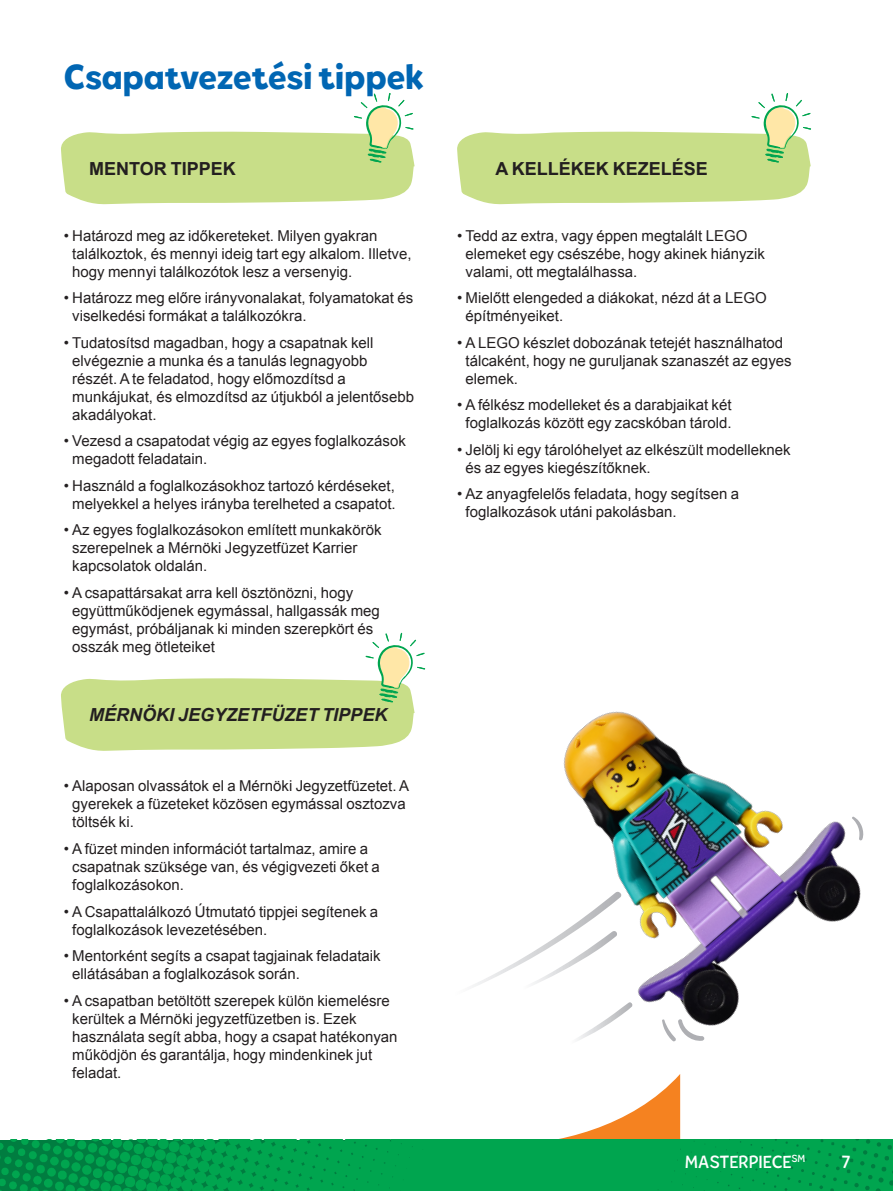
<style>
.page{position:relative;width:893px;height:1191px;background:#fff}
.page>*{position:absolute;margin:0;border:0;box-sizing:border-box;transform-origin:0 0}
.Header_24{font:800 36px "Tobi Pro";color:#0166b3}
.Subheader_12{font:700 18px "Arial";color:#231f20}
.Subheader_12-2{font:italic 700 18px "Arial";color:#231f20}
.t1{font:500 18px "Tobi Pro";color:#fff}
.t2{font:15px/18px "Arial";color:#231f20}
</style>
<div class="page">
<svg style="left:559px;top:1085px;width:121px;height:54px"></svg>
<img style="left:0;top:1139px;width:507px;height:52px">
<div style="left:507px;top:1139px;width:386px;height:52px;background:#00a54f"></div>
<img style="left:473px;top:711px;width:391px;height:374px">
<svg style="left:61px;top:632px;width:365px;height:119px"></svg>
<svg style="left:457px;top:93px;width:354px;height:112px"></svg>
<svg style="left:61px;top:93px;width:354px;height:112px"></svg>
<p class="Header_24" style="left:64px;top:53px;width:361px">Csapatvezetési tippek</p>
<p class="Subheader_12" style="left:89px;top:156px;width:148px">MENTOR TIPPEK</p>
<p class="t2" style="left:72px;top:226px;width:341px;text-indent:-9px">• Határozd meg az időkereteket. Milyen gyakran találkoztok, és mennyi ideig tart egy alkalom. Illetve, hogy mennyi találkozótok lesz a versenyig.</p>
<p class="t2" style="left:72px;top:289px;width:342px;text-indent:-9px">• Határozz meg előre irányvonalakat, folyamatokat és viselkedési formákat a találkozókra.</p>
<p class="t2" style="left:72px;top:333px;width:343px;text-indent:-9px">• Tudatosítsd magadban, hogy a csapatnak kell elvégeznie a munka és a tanulás legnagyobb részét. A te feladatod, hogy előmozdítsd a munkájukat, és elmozdítsd az útjukból a jelentősebb akadályokat.</p>
<p class="t2" style="left:72px;top:432px;width:335px;text-indent:-9px">• Vezesd a csapatodat végig az egyes foglalkozások megadott feladatain.</p>
<p class="t2" style="left:64px;top:476px;width:334px;text-align:center">• Használd a foglalkozásokhoz tartozó kérdéseket, melyekkel a helyes irányba terelheted a csapatot.</p>
<p class="t2" style="left:72px;top:521px;width:311px;text-indent:-9px">• Az egyes foglalkozásokon említett munkakörök szerepelnek a Mérnöki Jegyzetfüzet Karrier kapcsolatok oldalán.</p>
<p class="t2" style="left:72px;top:583px;width:309px;text-indent:-9px">• A csapattársakat arra kell ösztönözni, hogy együttműködjenek egymással, hallgassák meg egymást, próbáljanak ki minden szerepkört és osszák meg ötleteiket</p>
<p class="Subheader_12-2" style="left:89px;top:703px;width:300px">MÉRNÖKI JEGYZETFÜZET TIPPEK</p>
<p class="t2" style="left:72px;top:777px;width:338px;text-indent:-9px">• Alaposan olvassátok el a Mérnöki Jegyzetfüzetet. A gyerekek a füzeteket közösen egymással osztozva töltsék ki.</p>
<p class="t2" style="left:72px;top:840px;width:309px;text-indent:-9px">• A füzet minden információt tartalmaz, amire a csapatnak szüksége van, és végigvezeti őket a foglalkozásokon.</p>
<p class="t2" style="left:72px;top:902px;width:307px;text-indent:-9px">• A Csapattalálkozó Útmutató tippjei segítenek a foglalkozások levezetésében.</p>
<p class="t2" style="left:72px;top:947px;width:310px;text-indent:-9px">• Mentorként segíts a csapat tagjainak feladataik ellátásában a foglalkozások során.</p>
<p class="t2" style="left:72px;top:991px;width:327px;text-indent:-9px">• A csapatban betöltött szerepek külön kiemelésre kerültek a Mérnöki jegyzetfüzetben is. Ezek használata segít abba, hogy a csapat hatékonyan működjön és garantálja, hogy mindenkinek jut feladat.</p>
<p class="Subheader_12" style="left:495px;top:156px;width:214px">A KELLÉKEK KEZELÉSE</p>
<p class="t2" style="left:466px;top:226px;width:301px;text-indent:-9px">• Tedd az extra, vagy éppen megtalált LEGO elemeket egy csészébe, hogy akinek hiányzik valami, ott megtalálhassa.</p>
<p class="t2" style="left:466px;top:289px;width:303px;text-indent:-9px">• Mielőtt elengeded a diákokat, nézd át a LEGO építményeiket.</p>
<p class="t2" style="left:466px;top:333px;width:328px;text-indent:-9px">• A LEGO készlet dobozának tetejét használhatod tálcaként, hogy ne guruljanak szanaszét az egyes elemek.</p>
<p class="t2" style="left:457px;top:396px;width:276px;text-align:center">• A félkész modelleket és a darabjaikat két foglalkozás között egy zacskóban tárold.</p>
<p class="t2" style="left:466px;top:440px;width:327px;text-indent:-9px">• Jelölj ki egy tárolóhelyet az elkészült modelleknek és az egyes kiegészítőknek.</p>
<p class="t2" style="left:466px;top:485px;width:275px;text-indent:-9px">• Az anyagfelelős feladata, hogy segítsen a foglalkozások utáni pakolásban.</p>
<p class="t1" style="left:685px;top:1150px;width:122px">MASTERPIECE<sup>SM</sup></p>
<p class="t1" style="left:841px;top:1150px;width:11px">7</p>
</div>
